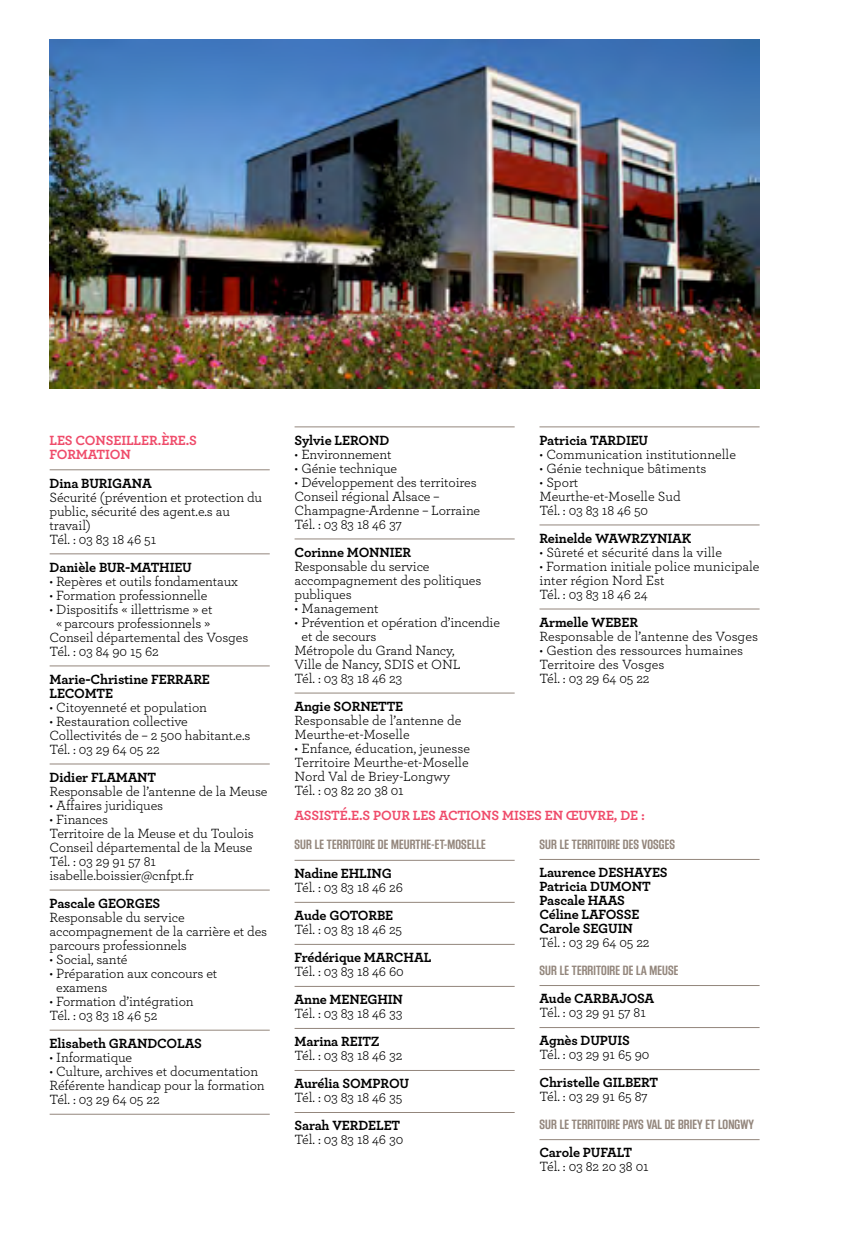
<style>
.page{position:relative;width:844px;height:1241px;background:#fff}
.page>*{position:absolute;margin:0;border:0;box-sizing:border-box;transform-origin:0 0}
.t1{font:14px/14px "Archer";letter-spacing:-.01em;color:#000}
.t2{font:14px/14px "Archer Bold LF";letter-spacing:-.01em;color:#000}
.t3{font:14px "Block Gothic Bold Cond";letter-spacing:.01em;color:#93867c}
.t4{font:700 14px/14px "Archer";letter-spacing:-.01em;color:#ef4b6a}
</style>
<div class="page">
<hr style="left:50px;top:469px;width:220px;height:1px;background:#93867c">
<hr style="left:50px;top:553px;width:220px;height:1px;background:#93867c">
<hr style="left:50px;top:665px;width:220px;height:1px;background:#93867c">
<hr style="left:50px;top:763px;width:220px;height:1px;background:#93867c">
<hr style="left:50px;top:889px;width:220px;height:1px;background:#93867c">
<hr style="left:50px;top:1029px;width:220px;height:1px;background:#93867c">
<hr style="left:50px;top:1113px;width:220px;height:1px;background:#93867c">
<hr style="left:294px;top:426px;width:220px;height:1px;background:#93867c">
<hr style="left:294px;top:538px;width:220px;height:1px;background:#93867c">
<hr style="left:294px;top:692px;width:220px;height:1px;background:#93867c">
<hr style="left:539px;top:426px;width:220px;height:1px;background:#93867c">
<hr style="left:539px;top:524px;width:220px;height:1px;background:#93867c">
<hr style="left:539px;top:608px;width:220px;height:1px;background:#93867c">
<img style="left:50px;top:39px;width:709px;height:349px">
<hr style="left:294px;top:859px;width:220px;height:1px;background:#93867c">
<hr style="left:294px;top:901px;width:220px;height:1px;background:#93867c">
<hr style="left:294px;top:943px;width:220px;height:1px;background:#93867c">
<hr style="left:294px;top:985px;width:220px;height:1px;background:#93867c">
<hr style="left:294px;top:1027px;width:220px;height:1px;background:#93867c">
<hr style="left:294px;top:1069px;width:220px;height:1px;background:#93867c">
<hr style="left:294px;top:1111px;width:220px;height:1px;background:#93867c">
<hr style="left:539px;top:858px;width:220px;height:1px;background:#93867c">
<hr style="left:539px;top:984px;width:220px;height:1px;background:#93867c">
<hr style="left:539px;top:1026px;width:220px;height:1px;background:#93867c">
<hr style="left:539px;top:1068px;width:220px;height:1px;background:#93867c">
<hr style="left:539px;top:1138px;width:220px;height:1px;background:#93867c">
<p class="t4" style="left:50px;top:432px;width:149px">LES CONSEILLER.ÈRE.S<br>FORMATION</p>
<p class="t2" style="left:50px;top:475px;width:104px">Dina BURIGANA</p>
<p class="t1" style="left:50px;top:489px;width:214px">Sécurité (prévention et protection du public, sécurité des agent.e.s au travail)<br>Tél. : 03 83 18 46 51</p>
<p class="t2" style="left:50px;top:559px;width:144px">Danièle BUR-MATHIEU</p>
<p class="t1" style="left:50px;top:573px;width:190px">• Repères et outils fondamentaux</p>
<p class="t1" style="left:50px;top:587px;width:159px">• Formation professionnelle</p>
<p class="t1" style="left:50px;top:601px;width:164px">• Dispositifs « illettrisme » et</p>
<p class="t1" style="left:56px;top:615px;width:156px">«parcours professionnels »</p>
<p class="t1" style="left:50px;top:629px;width:200px">Conseil départemental des Vosges</p>
<p class="t1" style="left:50px;top:643px;width:111px">Tél. : 03 84 90 15 62</p>
<p class="t2" style="left:50px;top:671px;width:162px">Marie-Christine FERRARE<br>LECOMTE</p>
<p class="t1" style="left:50px;top:699px;width:159px">• Citoyenneté et population</p>
<p class="t1" style="left:50px;top:713px;width:202px">• Restauration collective<br>Collectivités de – 2 500 habitant.e.s<br>Tél. : 03 29 64 05 22</p>
<p class="t2" style="left:50px;top:769px;width:108px">Didier FLAMANT</p>
<p class="t1" style="left:50px;top:783px;width:219px">Responsable de l’antenne de la Meuse</p>
<p class="t1" style="left:50px;top:797px;width:115px">• Affaires juridiques</p>
<p class="t1" style="left:50px;top:811px;width:205px">• Finances<br>Territoire de la Meuse et du Toulois<br>Conseil départemental de la Meuse<br>Tél. : 03 29 91 57 81 isabelle.boissier@cnfpt.fr</p>
<p class="t2" style="left:50px;top:895px;width:112px">Pascale GEORGES</p>
<p class="t1" style="left:50px;top:909px;width:219px">Responsable du service accompagnement de la carrière et des parcours professionnels</p>
<p class="t1" style="left:50px;top:951px;width:79px">• Social, santé</p>
<p class="t1" style="left:56px;top:965px;width:162px;text-indent:-7px">• Préparation aux concours et examens</p>
<p class="t1" style="left:50px;top:993px;width:146px">• Formation d’intégration<br>Tél. : 03 83 18 46 52</p>
<p class="t2" style="left:50px;top:1035px;width:154px">Elisabeth GRANDCOLAS</p>
<p class="t1" style="left:50px;top:1049px;width:84px">• Informatique</p>
<p class="t1" style="left:50px;top:1063px;width:216px">• Culture, archives et documentation<br>Référente handicap pour la formation<br>Tél. : 03 29 64 05 22</p>
<p class="t2" style="left:294px;top:432px;width:96px">Sylvie LEROND</p>
<p class="t1" style="left:294px;top:446px;width:98px">• Environnement</p>
<p class="t1" style="left:294px;top:460px;width:104px">• Génie technique</p>
<p class="t1" style="left:294px;top:474px;width:187px">• Développement des territoires<br>Conseil régional Alsace –<br>Champagne-Ardenne – Lorraine<br>Tél. : 03 83 18 46 37</p>
<p class="t2" style="left:294px;top:544px;width:118px">Corinne MONNIER</p>
<p class="t1" style="left:294px;top:558px;width:188px">Responsable du service accompagnement des politiques publiques</p>
<p class="t1" style="left:294px;top:600px;width:85px">• Management</p>
<p class="t1" style="left:294px;top:614px;width:207px">• Prévention et opération d’incendie</p>
<p class="t1" style="left:301px;top:628px;width:76px">et de secours</p>
<p class="t1" style="left:294px;top:642px;width:162px">Métropole du Grand Nancy,</p>
<p class="t1" style="left:294px;top:656px;width:167px">Ville de Nancy, SDIS et ONL</p>
<p class="t1" style="left:294px;top:670px;width:109px">Tél. : 03 83 18 46 23</p>
<p class="t2" style="left:294px;top:698px;width:110px">Angie SORNETTE</p>
<p class="t1" style="left:294px;top:712px;width:168px">Responsable de l’antenne de<br>Meurthe-et-Moselle</p>
<p class="t1" style="left:294px;top:740px;width:177px">• Enfance, éducation, jeunesse<br>Territoire Meurthe-et-Moselle<br>Nord Val de Briey-Longwy<br>Tél. : 03 82 20 38 01</p>
<p class="t2" style="left:539px;top:432px;width:110px">Patricia TARDIEU</p>
<p class="t1" style="left:539px;top:446px;width:198px">• Communication institutionnelle</p>
<p class="t1" style="left:539px;top:460px;width:168px">• Génie technique bâtiments</p>
<p class="t1" style="left:539px;top:474px;width:143px">• Sport<br>Meurthe-et-Moselle Sud<br>Tél. : 03 83 18 46 50</p>
<p class="t2" style="left:539px;top:530px;width:153px">Reinelde WAWRZYNIAK</p>
<p class="t1" style="left:539px;top:544px;width:184px">• Sûreté et sécurité dans la ville</p>
<p class="t1" style="left:539px;top:558px;width:221px">• Formation initiale police municipale inter région Nord Est<br>Tél. : 03 83 18 46 24</p>
<p class="t2" style="left:539px;top:614px;width:100px">Armelle WEBER</p>
<p class="t1" style="left:539px;top:628px;width:220px">Responsable de l’antenne des Vosges</p>
<p class="t1" style="left:539px;top:642px;width:205px">• Gestion des ressources humaines<br>Territoire des Vosges<br>Tél. : 03 29 64 05 22</p>
<p class="t4" style="left:294px;top:808px;width:352px">ASSISTÉ.E.S POUR LES ACTIONS MISES EN ŒUVRE, DE :</p>
<p class="t3" style="left:294px;top:837px;width:192px">SUR LE TERRITOIRE DE MEURTHE-ET-MOSELLE</p>
<p class="t2" style="left:294px;top:866px;width:99px">Nadine EHLING</p>
<p class="t1" style="left:294px;top:880px;width:110px">Tél. : 03 83 18 46 26</p>
<p class="t2" style="left:294px;top:908px;width:100px">Aude GOTORBE</p>
<p class="t1" style="left:294px;top:922px;width:109px">Tél. : 03 83 18 46 25</p>
<p class="t2" style="left:294px;top:950px;width:138px">Frédérique MARCHAL</p>
<p class="t1" style="left:294px;top:964px;width:111px">Tél. : 03 83 18 46 60</p>
<p class="t2" style="left:294px;top:992px;width:110px">Anne MENEGHIN</p>
<p class="t1" style="left:294px;top:1006px;width:110px">Tél. : 03 83 18 46 33</p>
<p class="t2" style="left:294px;top:1034px;width:87px">Marina REITZ</p>
<p class="t1" style="left:294px;top:1048px;width:109px">Tél. : 03 83 18 46 32</p>
<p class="t2" style="left:294px;top:1076px;width:116px">Aurélia SOMPROU</p>
<p class="t1" style="left:294px;top:1090px;width:109px">Tél. : 03 83 18 46 35</p>
<p class="t2" style="left:294px;top:1118px;width:107px">Sarah VERDELET</p>
<p class="t1" style="left:294px;top:1132px;width:110px">Tél. : 03 83 18 46 30</p>
<p class="t3" style="left:539px;top:837px;width:136px">SUR LE TERRITOIRE DES VOSGES</p>
<p class="t2" style="left:539px;top:865px;width:129px">Laurence DESHAYES<br>Patricia DUMONT<br>Pascale HAAS<br>Céline LAFOSSE<br>Carole SEGUIN</p>
<p class="t1" style="left:539px;top:935px;width:112px">Tél. : 03 29 64 05 22</p>
<p class="t3" style="left:539px;top:963px;width:140px">SUR LE TERRITOIRE DE LA MEUSE</p>
<p class="t2" style="left:539px;top:991px;width:116px">Aude CARBAJOSA</p>
<p class="t1" style="left:539px;top:1005px;width:108px">Tél. : 03 29 91 57 81</p>
<p class="t2" style="left:539px;top:1033px;width:92px">Agnès DUPUIS</p>
<p class="t1" style="left:539px;top:1047px;width:111px">Tél. : 03 29 91 65 90</p>
<p class="t2" style="left:539px;top:1075px;width:120px">Christelle GILBERT</p>
<p class="t1" style="left:539px;top:1089px;width:109px">Tél. : 03 29 91 65 87</p>
<p class="t3" style="left:539px;top:1117px;width:216px">SUR LE TERRITOIRE PAYS VAL DE BRIEY ET LONGWY</p>
<p class="t2" style="left:539px;top:1145px;width:94px">Carole PUFALT</p>
<p class="t1" style="left:539px;top:1159px;width:111px">Tél. : 03 82 20 38 01</p>
</div>
